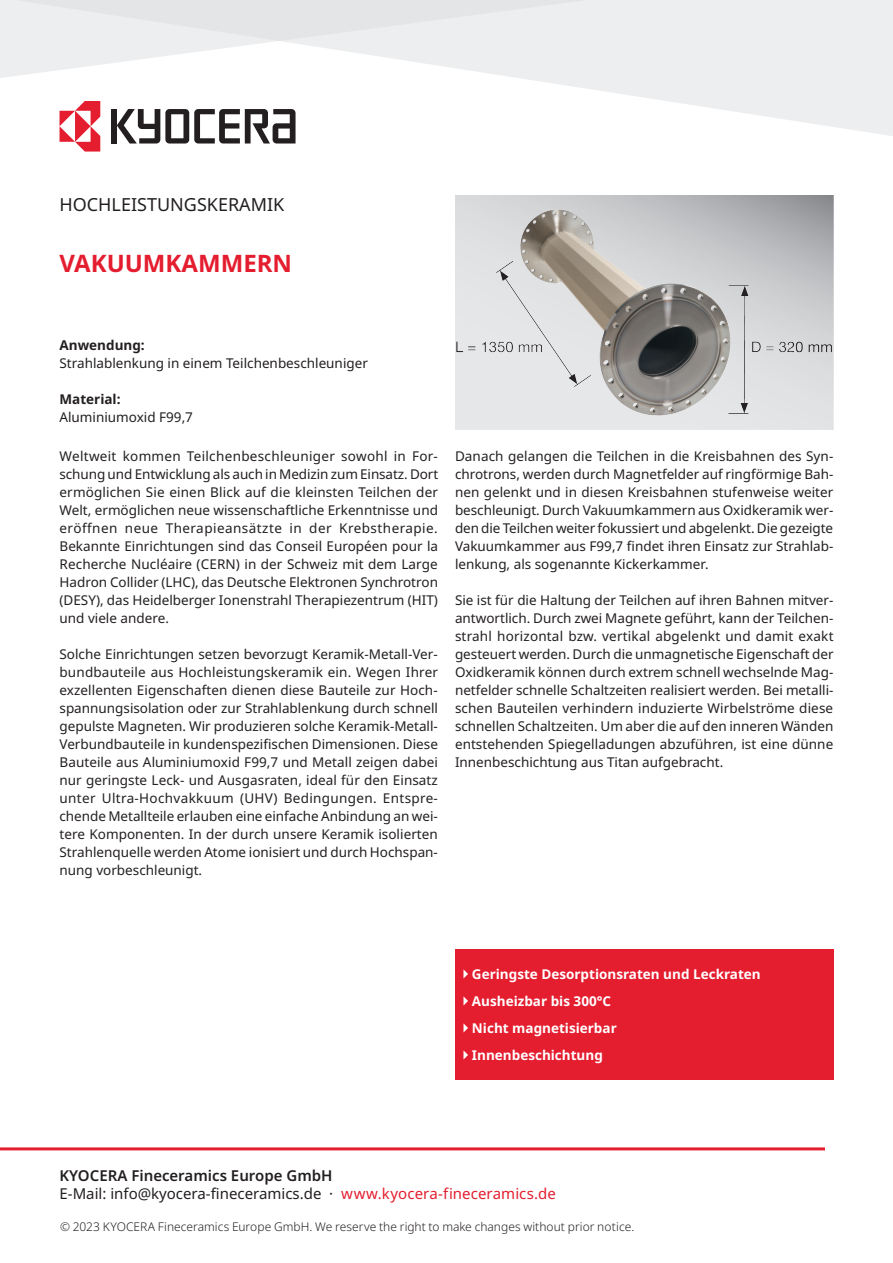
<style>
.page{position:relative;width:893px;height:1263px;background:#fff}
.page>*{position:absolute;margin:0;border:0;box-sizing:border-box;transform-origin:0 0}
.Text_16{font:700 24px "Noto Sans";color:#e41d2f}
.Text_12{font:18px "Noto Sans";color:#231f20}
.t1{font:15px "Noto Sans";color:#231f20}
.t2{font:600 15px "Noto Sans";color:#231f20}
.Text_9_block{font:13.5px/18px "Noto Sans";color:#231f20;text-align:justify}
.Hinweis_Text{font:700 13.5px "Noto Sans";color:#fff}
.Text_9_links{font:13.5px "Noto Sans";color:#231f20}
.Text_9_links-2{font:700 13.5px "Noto Sans";color:#231f20}
.t3{font:300 12px "Noto Sans";color:#231f20}
.s1{color:#e41d2f}
</style>
<div class="page">
<div style="left:455px;top:950px;width:378px;height:130px;background:#e41d2f"></div>
<svg style="left:463px;top:969px;width:5px;height:9px"></svg>
<svg style="left:463px;top:996px;width:5px;height:9px"></svg>
<svg style="left:463px;top:1023px;width:5px;height:9px"></svg>
<svg style="left:463px;top:1050px;width:5px;height:9px"></svg>
<svg style="left:59px;top:81px;width:834px;height:60px"></svg>
<svg style="left:0;top:0;width:893px;height:81px;fill:#edeeef"></svg>
<div style="left:111px;top:109px;width:5px;height:35px;background:#231f20"></div>
<svg style="left:117px;top:109px;width:179px;height:35px"></svg>
<svg style="left:60px;top:101px;width:40px;height:51px"></svg>
<hr style="left:0;top:1147px;width:825px;height:3px;background:#e41d2f">
<img style="left:456px;top:196px;width:377px;height:233px">
<p class="Text_12" style="left:60px;top:191px;width:226px">HOCHLEISTUNGSKERAMIK</p>
<p class="Text_16" style="left:60px;top:246px;width:234px">VAKUUMKAMMERN</p>
<p class="Text_9_links-2" style="left:60px;top:336px;width:87px">Anwendung:</p>
<p class="Text_9_links" style="left:60px;top:354px;width:310px">Strahlablenkung in einem Teilchenbeschleuniger</p>
<p class="Text_9_links-2" style="left:60px;top:390px;width:63px">Material:</p>
<p class="Text_9_links" style="left:60px;top:408px;width:135px">Aluminiumoxid F99,7</p>
<p class="Text_9_block" style="left:60px;top:447px;width:380px">Weltweit kommen Teilchenbeschleuniger sowohl in For&shy;schung und Entwicklung als auch in Medizin zum Einsatz. Dort ermöglichen Sie einen Blick auf die kleinsten Teilchen der Welt, ermöglichen neue wissenschaftliche Erkenntnisse und eröffnen neue Therapieansätzte in der Krebstherapie.<br>Bekannte Einrichtungen sind das Conseil Européen pour la Recherche Nucléaire (CERN) in der Schweiz mit dem Large Hadron Collider (LHC), das Deutsche Elektronen Synchrotron (DESY), das Heidelberger Ionenstrahl Therapiezentrum (HIT) und viele andere.</p>
<p class="Text_9_block" style="left:60px;top:645px;width:380px">Solche Einrichtungen setzen bevorzugt Keramik-Metall-Ver&shy;bundbauteile aus Hochleistungskeramik ein. Wegen Ihrer exzellenten Eigenschaften dienen diese Bauteile zur Hoch&shy;spannungsisolation oder zur Strahlablenkung durch schnell gepulste Magneten. Wir produzieren solche Keramik-Metall-Verbundbauteile in kundenspezifischen Dimensionen. Diese Bauteile aus Aluminiumoxid F99,7 und Metall zeigen dabei nur geringste Leck- und Ausgasraten, ideal für den Einsatz unter Ultra-Hochvakkuum (UHV) Bedingungen. Entspre&shy;chende Metallteile erlauben eine einfache Anbindung an wei&shy;tere Komponenten. In der durch unsere Keramik isolierten Strahlenquelle werden Atome ionisiert und durch Hochspan&shy;nung vorbeschleunigt.</p>
<p class="Text_9_block" style="left:455px;top:447px;width:380px">Danach gelangen die Teilchen in die Kreisbahnen des Syn&shy;chrotrons, werden durch Magnetfelder auf ringförmige Bah&shy;nen gelenkt und in diesen Kreisbahnen stufenweise weiter beschleunigt. Durch Vakuumkammern aus Oxidkeramik wer&shy;den die Teilchen weiter fokussiert und abgelenkt. Die gezeigte Vakuumkammer aus F99,7 findet ihren Einsatz zur Strahlab&shy;lenkung, als sogenannte Kickerkammer.</p>
<p class="Text_9_block" style="left:455px;top:591px;width:380px">Sie ist für die Haltung der Teilchen auf ihren Bahnen mitver&shy;antwortlich. Durch zwei Magnete geführt, kann der Teilchen&shy;strahl horizontal bzw. vertikal abgelenkt und damit exakt gesteuert werden. Durch die unmagnetische Eigenschaft der Oxidkeramik können durch extrem schnell wechselnde Mag&shy;netfelder schnelle Schaltzeiten realisiert werden. Bei metalli&shy;schen Bauteilen verhindern induzierte Wirbelströme diese schnellen Schaltzeiten. Um aber die auf den inneren Wänden entstehenden Spiegelladungen abzuführen, ist eine dünne Innenbeschichtung aus Titan aufgebracht.</p>
<p class="Hinweis_Text" style="left:472px;top:964px;width:290px">Geringste Desorptionsraten und Leckraten</p>
<p class="Hinweis_Text" style="left:472px;top:991px;width:141px">Ausheizbar bis 300°C</p>
<p class="Hinweis_Text" style="left:472px;top:1018px;width:146px">Nicht magnetisierbar</p>
<p class="Hinweis_Text" style="left:472px;top:1045px;width:132px">Innenbeschichtung</p>
<p class="t2" style="left:60px;top:1165px;width:274px">KYOCERA Fineceramics Europe GmbH</p>
<p class="t1" style="left:60px;top:1183px;width:498px">E-Mail: info@kyocera-fineceramics.de · <span class="s1">www.kyocera-fineceramics.de</span></p>
<p class="t3" style="left:60px;top:1218px;width:576px">© 2023 KYOCERA Fineceramics Europe GmbH. We reserve the right to make changes without prior notice.</p>
</div>
